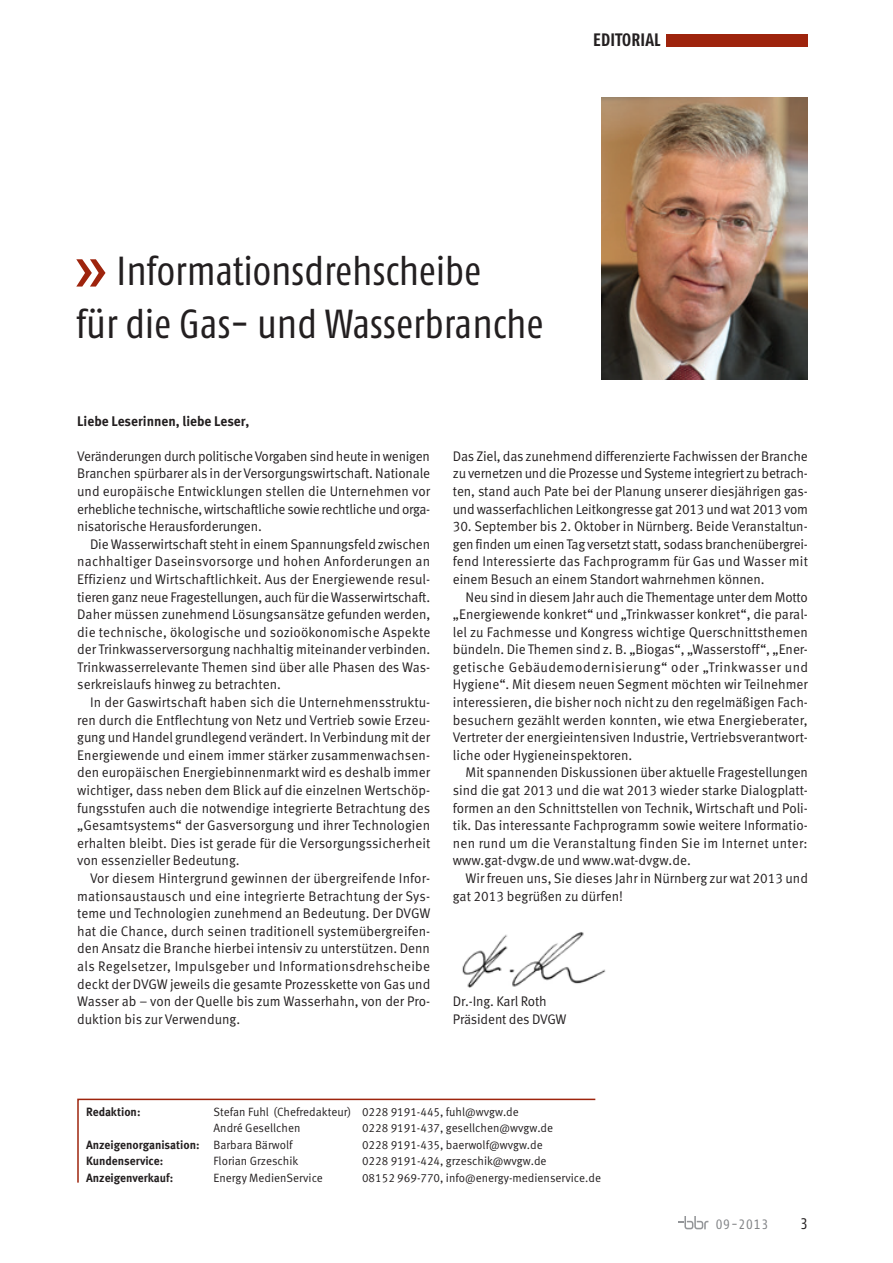
<style>
.page{position:relative;width:893px;height:1263px;background:#fff}
.page>*{position:absolute;margin:0;border:0;box-sizing:border-box;transform-origin:0 0}
.t1{font:condensed 40.5px/52.8px "Fago OT";letter-spacing:-.005em;color:#231f20;text-align:center}
.t2{font:700 condensed 18px "Fago OT";letter-spacing:.01em;color:#231f20}
.t3{font:condensed 15.3px "Fago OT";color:#231f20}
.t4{font:13.95px/17.5px "Meta OT Norm";letter-spacing:-.005em;color:#231f20;text-align:justify;scale:.96 1}
.t5{font:700 13.95px "Meta OT";color:#231f20;scale:.96 1}
.t6{font:condensed 13.5px "Fago OT";letter-spacing:.07em;color:#808285}
.t7{font:12px/16.5px "Meta OT Norm";color:#231f20;scale:.96 1}
.t8{font:700 12px "Meta OT";color:#231f20;scale:.96 1}
.s1{font-family:"Meta OT Norm";font-weight:400}
</style>
<div class="page">
<svg style="left:77px;top:1098px;width:519px;height:85px"></svg>
<div style="left:666px;top:34px;width:142px;height:12px;background:#9e240d"></div>
<svg style="left:678px;top:1216px;width:30px;height:13px"></svg>
<img style="left:462px;top:932px;width:144px;height:56px">
<svg style="left:76px;top:259px;width:30px;height:28px"></svg>
<img style="left:601px;top:98px;width:207px;height:282px">
<p class="t2" style="left:593px;top:29px;width:69px">EDITORIAL</p>
<h1 class="t1" style="left:77px;top:244px;width:469px">Informationsdrehscheibe<br>für die Gas- und Wasserbranche</h1>
<p class="t5" style="left:77px;top:412px;width:181px">Liebe Leserinnen, liebe Leser,</p>
<p class="t4" style="left:77px;top:447px;width:369px">Veränderungen durch politische Vorgaben sind heute in wenigen Branchen spürbarer als in der Versorgungswirtschaft. Nationale und europäische Entwicklungen stellen die Unternehmen vor erhebliche technische, wirtschaftliche sowie rechtliche und orga&shy;nisatorische Herausforderungen.</p>
<p class="t4" style="left:77px;top:535px;width:369px;text-indent:13px">Die Wasserwirtschaft steht in einem Spannungsfeld zwischen nachhaltiger Daseinsvorsorge und hohen Anforderungen an Effizienz und Wirtschaftlichkeit. Aus der Energiewende resul&shy;tieren ganz neue Fragestellungen, auch für die Wasserwirtschaft.<br>Daher müssen zunehmend Lösungsansätze gefunden werden, die technische, ökologische und sozioökonomische Aspekte der Trinkwasserversorgung nachhaltig miteinander verbinden.<br>Trinkwasserrelevante Themen sind über alle Phasen des Was&shy;serkreislaufs hinweg zu betrachten.</p>
<p class="t4" style="left:77px;top:694px;width:369px;text-indent:13px">In der Gaswirtschaft haben sich die Unternehmensstruktu&shy;ren durch die Entflechtung von Netz und Vertrieb sowie Erzeu&shy;gung und Handel grundlegend verändert. In Verbindung mit der Energiewende und einem immer stärker zusammenwachsen&shy;den europäischen Energiebinnenmarkt wird es deshalb immer wichtiger, dass neben dem Blick auf die einzelnen Wertschöp&shy;fungsstufen auch die notwendige integrierte Betrachtung des „Gesamtsystems“ der Gasversorgung und ihrer Technologien erhalten bleibt. Dies ist gerade für die Versorgungssicherheit von essenzieller Bedeutung.</p>
<p class="t4" style="left:77px;top:870px;width:369px;text-indent:13px">Vor diesem Hintergrund gewinnen der übergreifende Infor&shy;mationsaustausch und eine integrierte Betrachtung der Sys&shy;teme und Technologien zunehmend an Bedeutung. Der DVGW hat die Chance, durch seinen traditionell systemübergreifen&shy;den Ansatz die Branche hierbei intensiv zu unterstützen. Denn als Regelsetzer, Impulsgeber und Informationsdrehscheibe deckt der DVGW jeweils die gesamte Prozesskette von Gas und Wasser ab – von der Quelle bis zum Wasserhahn, von der Pro&shy;duktion bis zur Verwendung.</p>
<p class="t4" style="left:453px;top:447px;width:371px">Das Ziel, das zunehmend differenzierte Fachwissen der Branche zu vernetzen und die Prozesse und Systeme integriert zu betrach&shy;ten, stand auch Pate bei der Planung unserer diesjährigen gas&shy;und wasserfachlichen Leitkongresse gat 2013 und wat 2013 vom</p>
<p class="t4" style="left:453px;top:518px;width:371px">30. September bis 2. Oktober in Nürnberg. Beide Veranstaltun&shy;gen finden um einen Tag versetzt statt, sodass branchenübergrei&shy;fend Interessierte das Fachprogramm für Gas und Wasser mit einem Besuch an einem Standort wahrnehmen können.</p>
<p class="t4" style="left:453px;top:588px;width:372px;text-indent:13px">Neu sind in diesem Jahr auch die Thementage unter dem Motto „Energiewende konkret“ und „Trinkwasser konkret“, die paral&shy;lel zu Fachmesse und Kongress wichtige Querschnittsthemen bündeln. Die Themen sind z. B. „Biogas“, „Wasserstoff“, „Ener&shy;getische Gebäudemodernisierung“ oder „Trinkwasser und Hygiene“. Mit diesem neuen Segment möchten wir Teilnehmer interessieren, die bisher noch nicht zu den regelmäßigen Fach&shy;besuchern gezählt werden konnten, wie etwa Energieberater, Vertreter der energieintensiven Industrie, Vertriebsverantwort&shy;liche oder Hygieneinspektoren.</p>
<p class="t4" style="left:453px;top:764px;width:371px;text-indent:13px">Mit spannenden Diskussionen über aktuelle Fragestellungen sind die gat 2013 und die wat 2013 wieder starke Dialogplatt&shy;formen an den Schnittstellen von Technik, Wirtschaft und Poli&shy;tik. Das interessante Fachprogramm sowie weitere Informatio&shy;nen rund um die Veranstaltung finden Sie im Internet unter: www.gat-dvgw.de und www.wat-dvgw.de.</p>
<p class="t4" style="left:453px;top:870px;width:371px;text-indent:13px">Wir freuen uns, Sie dieses Jahr in Nürnberg zur wat 2013 und gat 2013 begrüßen zu dürfen!</p>
<p class="t4" style="left:453px;top:993px;width:120px">Dr.-Ing. Karl Roth<br>Präsident des DVGW</p>
<p class="t8" style="left:86px;top:1105px;width:58px">Redaktion:</p>
<p class="t7" style="left:214px;top:1104px;width:320px">Stefan Fuhl (Chefredakteur) 0228 9191-445, fuhl@wvgw.de<br>André Gesellchen</p>
<p class="t7" style="left:362px;top:1120px;width:201px">0228 9191-437, gesellchen@wvgw.de</p>
<p class="t8" style="left:86px;top:1138px;width:217px">Anzeigenorganisation: <span class="s1">Barbara Bärwolf</span></p>
<p class="t7" style="left:362px;top:1137px;width:190px">0228 9191-435, baerwolf@wvgw.de</p>
<p class="t8" style="left:86px;top:1154px;width:82px">Kundenservice:</p>
<p class="t7" style="left:214px;top:1153px;width:90px">Florian Grzeschik</p>
<p class="t7" style="left:362px;top:1153px;width:194px">0228 9191-424, grzeschik@wvgw.de</p>
<p class="t8" style="left:86px;top:1171px;width:92px">Anzeigenverkauf:</p>
<p class="t7" style="left:214px;top:1170px;width:115px">Energy MedienService</p>
<p class="t7" style="left:362px;top:1170px;width:250px">08152 969-770, info@energy-medienservice.de</p>
<p class="t6" style="left:716px;top:1216px;width:54px">09-2013</p>
<p class="t3" style="left:800px;top:1215px;width:9px">3</p>
</div>
